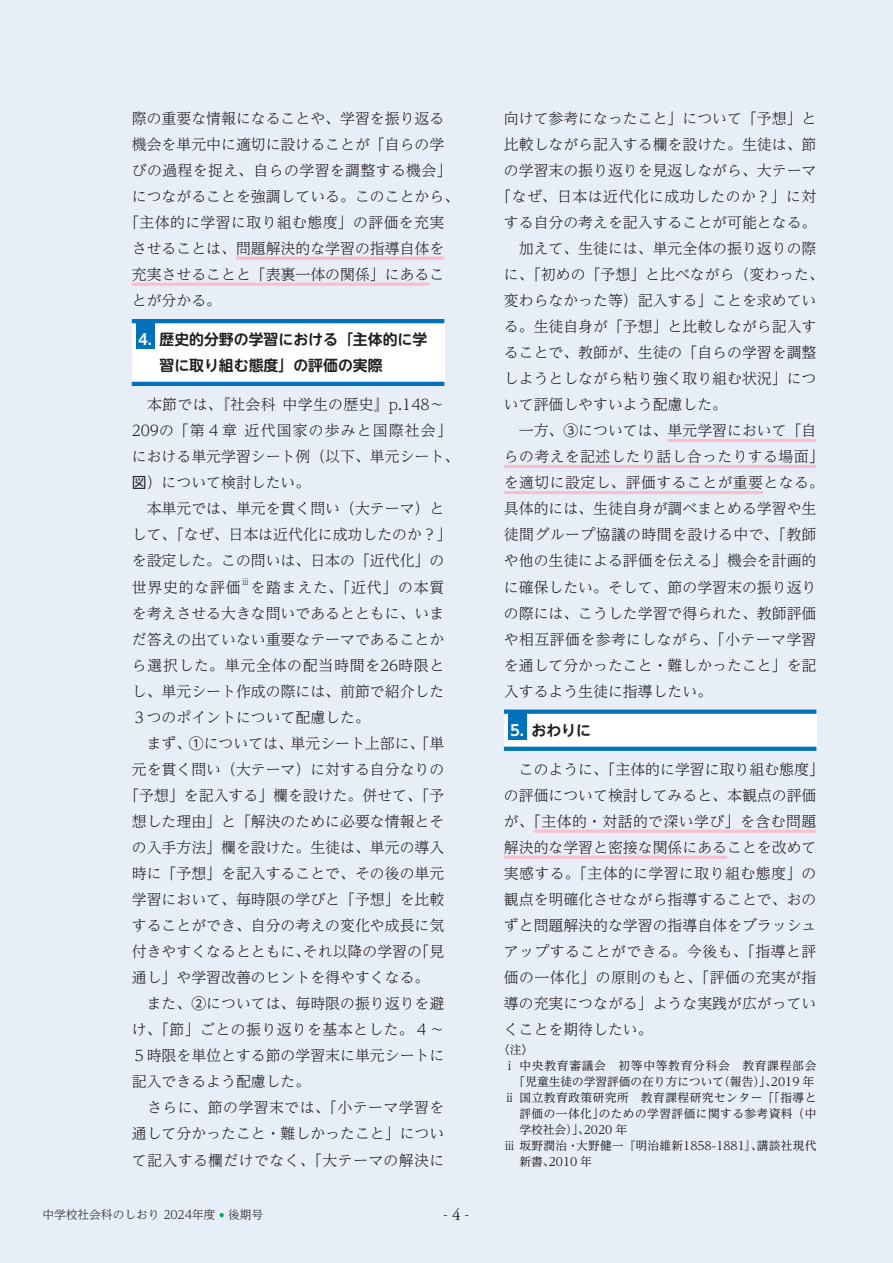
<style>
.page{position:relative;width:893px;height:1263px;background:#e8eef8}
.page>*{position:absolute;margin:0;border:0;box-sizing:border-box;transform-origin:0 0}
.t1{font:16.95px "Adobe Garamond Pro";color:#231f20}
.t2{font:300 14.85px/26.1px "UD Reimin Pr 6";color:#231f20}
.t3{font:300 14.85px "UD Reimin Pr 6";letter-spacing:.03em;color:#231f20}
.t4{font:300 14.85px "UD Reimin Pr 6";letter-spacing:.025em;color:#231f20}
.t5{font:700 14.85px/26.1px "UD Shin M Go Pr 6 De";color:#231f20}
.t6{font:300 14.85px "UD Reimin Pr 6";letter-spacing:.05em;color:#231f20}
.t7{font:700 14.85px "UD Shin Go Pr 6 De";color:#fff}
.t8{font:11.7px "UD Reimin Pr 6";letter-spacing:.04em;color:#231f20}
.t9{font:11.7px "UD Reimin Pr 6";color:#231f20}
.t10{font:11.7px "UD Reimin Pr 6";letter-spacing:.02em;color:#231f20}
.t11{font:11.7px "UD Reimin Pr 6";letter-spacing:.065em;color:#231f20}
.t12{font:300 11.7px "UD Reimin Pr 6";color:#231f20}
.t13{font:300 8.7px "UD Reimin Pr 6";color:#231f20}
.s1{font-family:"UD Shin Go Pr 6";font-weight:400}
.s2{font-family:"UD Shin Go Pr 6 De";color:#fff}
</style>
<div class="page">
<hr style="left:668px;top:439px;width:148px;height:3px;background:#f8c0cf">
<hr style="left:504px;top:465px;width:312px;height:3px;background:#f8c0cf">
<hr style="left:504px;top:491px;width:259px;height:3px;background:#f8c0cf">
<svg style="left:534px;top:829px;width:282px;height:4px"></svg>
<hr style="left:504px;top:856px;width:223px;height:3px;background:#f8c0cf">
<div style="left:504px;top:712px;width:312px;height:37px;background:#fff"></div>
<div style="left:504px;top:709px;width:312px;height:5px;background:#0072bc"></div>
<svg style="left:504px;top:747px;width:312px;height:4px"></svg>
<div style="left:508px;top:710px;width:18px;height:29px;background:#0072bc"></div>
<hr style="left:236px;top:257px;width:208px;height:3px;background:#f8c0cf">
<hr style="left:132px;top:283px;width:297px;height:3px;background:#f8c0cf">
<div style="left:132px;top:321px;width:312px;height:63px;background:#fff"></div>
<hr style="left:132px;top:319px;width:312px;height:4px;background:#0072bc">
<hr style="left:132px;top:382px;width:312px;height:4px;background:#0072bc">
<div style="left:136px;top:319px;width:18px;height:30px;background:#0072bc"></div>
<svg style="left:220px;top:1213px;width:4px;height:4px"></svg>
<p class="t2" style="left:132px;top:104px;width:314px">際の重要な情報になることや、学習を振り返る</p>
<p class="t2" style="left:132px;top:130px;width:314px">機会を単元中に適切に設けることが「自らの学</p>
<p class="t4" style="left:132px;top:158px;width:321px">びの過程を捉え、自らの学習を調整する機会」</p>
<p class="t2" style="left:132px;top:183px;width:329px">につながることを強調している。このことから、</p>
<p class="t4" style="left:124px;top:210px;width:321px">「主体的に学習に取り組む態度」の評価を充実</p>
<p class="t2" style="left:132px;top:235px;width:314px">させることは、問題解決的な学習の指導自体を</p>
<p class="t2" style="left:132px;top:261px;width:314px">充実させることと「表裏一体の関係」にあるこ</p>
<p class="t2" style="left:132px;top:287px;width:91px">とが分かる。</p>
<p class="t7" style="left:138px;top:327px;width:16px">2.</p>
<p class="t7" style="left:138px;top:327px;width:11px">4</p>
<p class="t5" style="left:159px;top:325px;width:269px">歴史的分野の学習における「主体的に学習に取り組む態度」の評価の実際</p>
<p class="t2" style="left:132px;top:391px;width:329px">　本節では、『社会科 中学生の歴史』p.148〜<br>209の「第４章 近代国家の歩みと国際社会」における単元学習シート例（以下、単元シート、<span class="s1">図</span>）について検討したい。<br>　本単元では、単元を貫く問い（大テーマ）として、「なぜ、日本は近代化に成功したのか？」を設定した。この問いは、日本の「近代化」の世界史的な評価</p>
<p class="t13" style="left:241px;top:575px;width:10px">ⅲ</p>
<p class="t6" style="left:251px;top:575px;width:195px">を踏まえた、「近代」の本質</p>
<p class="t2" style="left:132px;top:599px;width:314px">を考えさせる大きな問いであるとともに、いま</p>
<p class="t2" style="left:132px;top:625px;width:314px">だ答えの出ていない重要なテーマであることか</p>
<p class="t6" style="left:132px;top:653px;width:314px">ら選択した。単元全体の配当時間を26時限と</p>
<p class="t2" style="left:132px;top:677px;width:314px">し、単元シート作成の際には、前節で紹介した</p>
<p class="t2" style="left:132px;top:703px;width:240px">３つのポイントについて配慮した。</p>
<p class="t2" style="left:132px;top:729px;width:314px">　まず、<span class="s1">①</span>については、単元シート上部に、「単</p>
<p class="t2" style="left:132px;top:756px;width:314px">元を貫く問い（大テーマ）に対する自分なりの</p>
<p class="t2" style="left:124px;top:782px;width:321px">「予想」を記入する」欄を設けた。併せて、「予</p>
<p class="t2" style="left:132px;top:808px;width:314px">想した理由」と「解決のために必要な情報とそ</p>
<p class="t2" style="left:132px;top:834px;width:314px">の入手方法」欄を設けた。生徒は、単元の導入</p>
<p class="t2" style="left:132px;top:860px;width:314px">時に「予想」を記入することで、その後の単元</p>
<p class="t2" style="left:132px;top:886px;width:314px">学習において、毎時限の学びと「予想」を比較</p>
<p class="t2" style="left:132px;top:912px;width:314px">することができ、自分の考えの変化や成長に気</p>
<p class="t2" style="left:132px;top:938px;width:314px">付きやすくなるとともに、それ以降の学習の「見</p>
<p class="t2" style="left:132px;top:964px;width:299px">通し」や学習改善のヒントを得やすくなる。</p>
<p class="t2" style="left:132px;top:990px;width:314px">　また、<span class="s1">②</span>については、毎時限の振り返りを避</p>
<p class="t3" style="left:132px;top:1017px;width:309px">け、「節」ごとの振り返りを基本とした。４～</p>
<p class="t2" style="left:132px;top:1042px;width:314px">５時限を単位とする節の学習末に単元シートに</p>
<p class="t2" style="left:132px;top:1068px;width:180px">記入できるよう配慮した。</p>
<p class="t3" style="left:132px;top:1096px;width:314px">　さらに、節の学習末では、「小テーマ学習を</p>
<p class="t2" style="left:132px;top:1120px;width:314px">通して分かったこと・難しかったこと」につい</p>
<p class="t3" style="left:132px;top:1148px;width:314px">て記入する欄だけでなく、「大テーマの解決に</p>
<p class="t12" style="left:43px;top:1205px;width:222px">中学校社会科のしおり 2024年度 後期号</p>
<p class="t1" style="left:444px;top:1203px;width:27px">-4-</p>
<p class="t2" style="left:504px;top:104px;width:314px">向けて参考になったこと」について「予想」と</p>
<p class="t2" style="left:504px;top:130px;width:314px">比較しながら記入する欄を設けた。生徒は、節</p>
<p class="t2" style="left:504px;top:157px;width:314px">の学習末の振り返りを見返しながら、大テーマ</p>
<p class="t3" style="left:496px;top:184px;width:321px">「なぜ、日本は近代化に成功したのか？」に対</p>
<p class="t2" style="left:504px;top:209px;width:314px">する自分の考えを記入することが可能となる。</p>
<p class="t2" style="left:504px;top:235px;width:314px">　加えて、生徒には、単元全体の振り返りの際</p>
<p class="t2" style="left:504px;top:261px;width:321px">に、「初めの「予想」と比べながら（変わった、</p>
<p class="t2" style="left:504px;top:287px;width:314px">変わらなかった等）記入する」ことを求めてい</p>
<p class="t2" style="left:504px;top:313px;width:314px">る。生徒自身が「予想」と比較しながら記入す</p>
<p class="t2" style="left:504px;top:339px;width:314px">ることで、教師が、生徒の「自らの学習を調整</p>
<p class="t2" style="left:504px;top:365px;width:314px">しようとしながら粘り強く取り組む状況」につ</p>
<p class="t2" style="left:504px;top:391px;width:225px">いて評価しやすいよう配慮した。</p>
<p class="t2" style="left:504px;top:417px;width:314px">　一方、<span class="s1">③</span>については、単元学習において「自</p>
<p class="t4" style="left:504px;top:445px;width:321px">らの考えを記述したり話し合ったりする場面」</p>
<p class="t3" style="left:504px;top:471px;width:322px">を適切に設定し、評価することが重要となる。</p>
<p class="t2" style="left:504px;top:495px;width:314px">具体的には、生徒自身が調べまとめる学習や生</p>
<p class="t3" style="left:504px;top:523px;width:314px">徒間グループ協議の時間を設ける中で、「教師</p>
<p class="t2" style="left:504px;top:547px;width:314px">や他の生徒による評価を伝える」機会を計画的</p>
<p class="t2" style="left:504px;top:573px;width:314px">に確保したい。そして、節の学習末の振り返り</p>
<p class="t2" style="left:504px;top:599px;width:314px">の際には、こうした学習で得られた、教師評価</p>
<p class="t3" style="left:504px;top:627px;width:314px">や相互評価を参考にしながら、「小テーマ学習</p>
<p class="t2" style="left:504px;top:651px;width:314px">を通して分かったこと・難しかったこと」を記</p>
<p class="t2" style="left:504px;top:677px;width:210px">入するよう生徒に指導したい。</p>
<p class="t5" style="left:510px;top:716px;width:82px"><span class="s2">5</span> おわりに</p>
<p class="t7" style="left:510px;top:718px;width:16px">2.</p>
<p class="t2" style="left:504px;top:756px;width:321px">　このように、「主体的に学習に取り組む態度」の評価について検討してみると、本観点の評価が、「主体的・対話的で深い学び」を含む問題解決的な学習と密接な関係にあることを改めて実感する。「主体的に学習に取り組む態度」の観点を明確化させながら指導することで、おのずと問題解決的な学習の指導自体をブラッシュアップすることができる。今後も、「指導と評価の一体化」の原則のもと、「評価の充実が指導の充実につながる」ような実践が広がっていくことを期待したい。</p>
<p class="t8" style="left:498px;top:1040px;width:37px">〈注〉</p>
<p class="t11" style="left:504px;top:1056px;width:314px">ⅰ 中央教育審議会　初等中等教育分科会　教育課程部会</p>
<p class="t9" style="left:514px;top:1072px;width:302px">「児童生徒の学習評価の在り方について（報告）」、2019 年</p>
<p class="t8" style="left:504px;top:1088px;width:314px">ⅱ 国立教育政策研究所　教育課程研究センター「「指導と</p>
<p class="t8" style="left:519px;top:1104px;width:298px">評価の一体化」のための学習評価に関する参考資料（中</p>
<p class="t9" style="left:519px;top:1120px;width:109px">学校社会）」、2020 年</p>
<p class="t10" style="left:504px;top:1136px;width:314px">ⅲ 坂野潤治・大野健一『明治維新1858-1881』、講談社現代</p>
<p class="t8" style="left:519px;top:1152px;width:74px">新書、2010 年</p>
</div>
